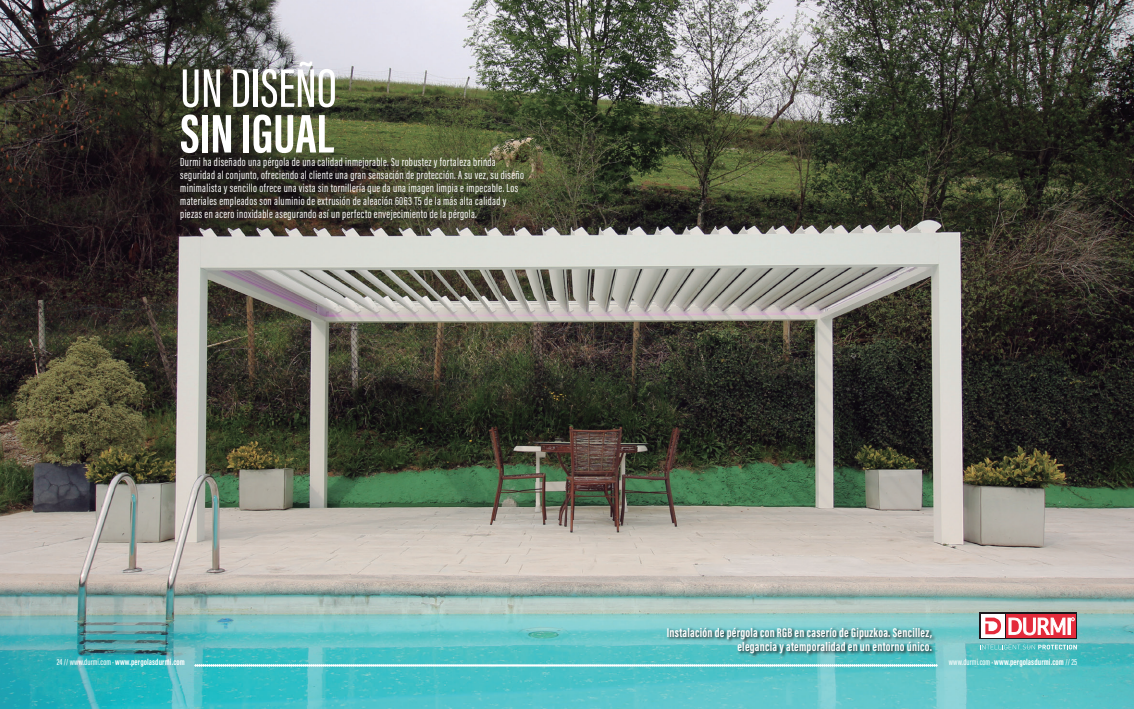
<style>
.page{position:relative;width:1134px;height:709px;background:#fff}
.page>*{position:absolute;margin:0;border:0;box-sizing:border-box;transform-origin:0 0}
.t1{font:500 56px "Acumin Pro Extra Cond";color:#fff}
.t2{font:700 56px "Acumin Pro Extra Cond";color:#fff}
.t3{font:700 13px/14px "Acumin Pro Extra Cond";letter-spacing:.02em;color:#fff;text-align:right}
.t4{font:12px/13px "Acumin Pro Extra Cond";letter-spacing:.03em;color:#fff}
.t5{font:700 9px "Acumin Pro Extra Cond";letter-spacing:.01em;color:#fff}
.s1{font-weight:500}
</style>
<div class="page">
<img style="left:0;top:0;width:1134px;height:709px">
<svg style="left:979px;top:612px;width:98px;height:27px"></svg>
<div style="left:981px;top:614px;width:24px;height:23px;background:#fff"></div>
<div style="left:1006px;top:614px;width:69px;height:23px;background:#e32b3b"></div>
<svg style="left:985px;top:617px;width:16px;height:17px"></svg>
<svg style="left:1008px;top:617px;width:66px;height:18px"></svg>
<svg style="left:980px;top:644px;width:97px;height:5px"></svg>
<svg style="left:666px;top:626px;width:270px;height:32px;background:#58a4a6"></svg>
<svg style="left:195px;top:664px;width:742px;height:2px"></svg>
<p class="t1" style="left:180px;top:54px;width:158px">UN DISEÑO</p>
<p class="t2" style="left:180px;top:99px;width:155px">SIN IGUAL</p>
<p class="t4" style="left:180px;top:155px;width:345px">Durmi ha diseñado una pérgola de una calidad inmejorable. Su robustez y fortaleza brinda seguridad al conjunto, ofreciendo al cliente una gran sensación de protección. A su vez, su diseño minimalista y sencillo ofrece una vista sin tornillería que da una imagen limpia e impecable. Los materiales empleados son aluminio de extrusión de aleación 6063 T5 de la más alta calidad y piezas en acero inoxidable asegurando así un perfecto envejecimiento de la pérgola.</p>
<p class="t3" style="left:667px;top:625px;width:267px">Instalación de pérgola con RGB en caserío de Gipuzkoa. Sencillez, elegancia y atemporalidad en un entorno único.</p>
<p class="t5" style="left:57px;top:657px;width:130px"><span class="s1">24 // www.durmi.com ·</span> www.pergolasdurmi.com</p>
<p class="t5" style="left:949px;top:657px;width:130px"><span class="s1">www.durmi.com ·</span> www.pergolasdurmi.com <span class="s1">// 25</span></p>
</div>
